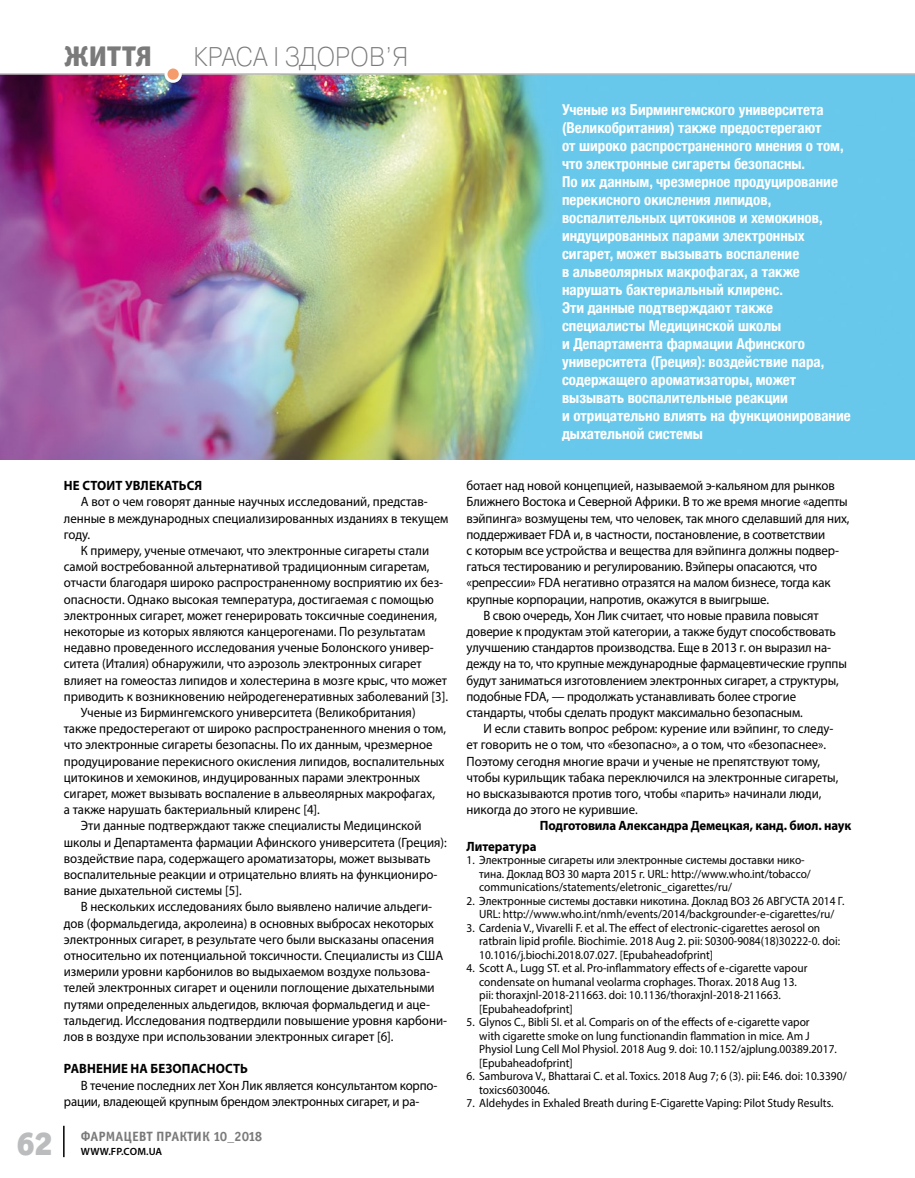
<style>
.page{position:relative;width:915px;height:1178px;background:#fff}
.page>*{position:absolute;margin:0;border:0;box-sizing:border-box;transform-origin:0 0}
.t1{font:33px "Officina Serif Black ITC";color:#bbbcbd}
.t2{font:28.5px "Officina Sans Extra Bold ITC";letter-spacing:.01em;color:#7a7a7a}
.t3{font:27px "Pragmatica Light C";color:#7a7a7a;scale:.9 1}
.Vrez_Helvetica_Neue{font:700 condensed 15px/18px "Helvetica Neue";color:#fff}
.Osnovnoy_Nabor{font:13.5px/16.2px "Myriad Pro";color:#000;scale:.95 1}
.Autor_st{font:700 13.5px "Myriad Pro";letter-spacing:-.01em;color:#000;scale:.95 1}
.Podzag{font:700 13.5px "Myriad Pro";letter-spacing:.01em;color:#000;scale:.95 1}
.t4{font:13.5px "Officina Sans Bold ITC";letter-spacing:.01em;color:#7a7a7a}
.Literatyra{font:700 13.5px "Myriad Pro";color:#000;scale:.95 1}
.Literatyra_spisok{font:12px/13.5px "Myriad Pro";color:#000;scale:.95 1}
.t5{font:600 10.5px "Myriad Pro";letter-spacing:.02em;color:#000}
</style>
<div class="page">
<img style="left:0;top:75px;width:914px;height:384px">
<hr style="left:63px;top:1126px;width:2px;height:31px;background:#000">
<hr style="left:0;top:73px;width:914px;height:2px;background:#b9baba">
<svg style="left:166px;top:67px;width:14px;height:14px"></svg>
<div style="left:164px;top:65px;width:18px;height:18px;border:3px solid #fff;border-radius:50%"></div>
<h2 class="t2" style="left:64px;top:38px;width:89px">життя</h2>
<h3 class="t3" style="left:193px;top:41px;width:240px">Краса і здоров’я</h3>
<p class="Podzag" style="left:64px;top:477px;width:147px">Не стоит увлекаться</p>
<p class="Osnovnoy_Nabor" style="left:64px;top:493px;width:406px;text-indent:17px">А вот о чем говорят данные научных исследований, представ&shy;ленные в международных специализированных изданиях в текущем году.</p>
<p class="Osnovnoy_Nabor" style="left:64px;top:542px;width:406px;text-indent:17px">К примеру, ученые отмечают, что электронные сигареты стали самой востребованной альтернативой традиционным сигаретам, отчасти благодаря широко распространенному восприятию их без&shy;опасности. Однако высокая температура, достигаемая с помощью электронных сигарет, может генерировать токсичные соединения, некоторые из которых являются канцерогенами. По результатам недавно проведенного исследования ученые Болонского универ&shy;ситета (Италия) обнаружили, что аэрозоль электронных сигарет влияет на гомеостаз липидов и холестерина в мозге крыс, что может приводить к возникновению нейродегенеративных заболеваний [3].</p>
<p class="Osnovnoy_Nabor" style="left:64px;top:704px;width:404px;text-indent:17px">Ученые из Бирмингемского университета (Великобритания) также предостерегают от широко распространенного мнения о том, что электронные сигареты безопасны. По их данным, чрезмерное продуцирование перекисного окисления липидов, воспалительных цитокинов и хемокинов, индуцированных парами электронных сигарет, может вызывать воспаление в альвеолярных макрофагах,<br>а также нарушать бактериальный клиренс [4].</p>
<p class="Osnovnoy_Nabor" style="left:64px;top:817px;width:404px;text-indent:17px">Эти данные подтверждают также специалисты Медицинской школы и Департамента фармации Афинского университета (Греция): воздействие пара, содержащего ароматизаторы, может вызывать воспалительные реакции и отрицательно влиять на функциониро&shy;вание дыхательной системы [5].</p>
<p class="Osnovnoy_Nabor" style="left:64px;top:898px;width:405px;text-indent:17px">В нескольких исследованиях было выявлено наличие альдеги&shy;дов (формальдегида, акролеина) в основных выбросах некоторых электронных сигарет, в результате чего были высказаны опасения относительно их потенциальной токсичности. Специалисты из США измерили уровни карбонилов во выдыхаемом воздухе пользова&shy;телей электронных сигарет и оценили поглощение дыхательными путями определенных альдегидов, включая формальдегид и аце&shy;тальдегид. Исследования подтвердили повышение уровня карбони&shy;лов в воздухе при использовании электронных сигарет [6].</p>
<p class="Podzag" style="left:64px;top:1060px;width:195px">Равнение на безопасность</p>
<p class="Osnovnoy_Nabor" style="left:64px;top:1077px;width:394px;text-indent:17px">В течение последних лет Хон Лик является консультантом корпо&shy;рации, владеющей крупным брендом электронных сигарет, и ра-</p>
<h1 class="t1" style="left:17px;top:1122px;width:38px">62</h1>
<p class="t4" style="left:81px;top:1128px;width:183px">Фармацевт Практик 10_2018</p>
<p class="t5" style="left:81px;top:1144px;width:83px">WWW.FP.COM.UA</p>
<p class="Vrez_Helvetica_Neue" style="left:562px;top:99px;width:283px">Ученые из Бирмингемского университета (Великобритания) также предостерегают<br>от широко распространенного мнения о том, что электронные сигареты безопасны.<br>По их данным, чрезмерное продуцирование перекисного окисления липидов, воспалительных цитокинов и хемокинов, индуцированных парами электронных сигарет, может вызывать воспаление<br>в альвеолярных макрофагах, а также нарушать бактериальный клиренс.</p>
<p class="Vrez_Helvetica_Neue" style="left:562px;top:297px;width:290px">Эти данные подтверждают также специалисты Медицинской школы<br>и Департамента фармации Афинского университета (Греция): воздействие пара, содержащего ароматизаторы, может вызывать воспалительные реакции<br>и отрицательно влиять на функционирование дыхательной системы</p>
<p class="Osnovnoy_Nabor" style="left:466px;top:477px;width:404px">ботает над новой концепцией, называемой э-кальяном для рынков Ближнего Востока и Северной Африки. В то же время многие «адепты вэйпинга» возмущены тем, что человек, так много сделавший для них, поддерживает FDA и, в частности, постановление, в соответствии<br>с которым все устройства и вещества для вэйпинга должны подвер&shy;гаться тестированию и регулированию. Вэйперы опасаются, что «репрессии» FDA негативно отразятся на малом бизнесе, тогда как крупные корпорации, напротив, окажутся в выигрыше.</p>
<p class="Osnovnoy_Nabor" style="left:466px;top:607px;width:402px;text-indent:17px">В свою очередь, Хон Лик считает, что новые правила повысят доверие к продуктам этой категории, а также будут способствовать улучшению стандартов производства. Еще в 2013 г. он выразил на&shy;дежду на то, что крупные международные фармацевтические группы будут заниматься изготовлением электронных сигарет, а структуры, подобные FDA, — продолжать устанавливать более строгие стандарты, чтобы сделать продукт максимально безопасным.</p>
<p class="Osnovnoy_Nabor" style="left:466px;top:720px;width:393px;text-indent:17px">И если ставить вопрос ребром: курение или вэйпинг, то следу&shy;ет говорить не о том, что «безопасно», а о том, что «безопаснее».<br>Поэтому сегодня многие врачи и ученые не препятствуют тому, чтобы курильщик табака переключился на электронные сигареты, но высказываются против того, чтобы «парить» начинали люди, никогда до этого не курившие.</p>
<p class="Autor_st" style="left:539px;top:817px;width:329px">Подготовила Александра Демецкая, канд. биол. наук</p>
<p class="Literatyra" style="left:466px;top:837px;width:75px">Литература</p>
<p class="Literatyra_spisok" style="left:479px;top:853px;width:350px;text-indent:-13px">1. Электронные сигареты или электронные системы доставки нико&shy;тина. Доклад ВОЗ 30 марта 2015 г. URL: http://www.who.int/tobacco/ communications/statements/eletronic_cigarettes/ru/</p>
<p class="Literatyra_spisok" style="left:466px;top:894px;width:399px;text-align:center">2. Электронные системы доставки никотина. Доклад ВОЗ 26 АВГУСТА 2014 Г.<br>URL: http://www.who.int/nmh/events/2014/backgrounder-e-cigarettes/ru/</p>
<p class="Literatyra_spisok" style="left:479px;top:921px;width:381px;text-indent:-13px">3. Cardenia V., Vivarelli F. et al. The effect of electronic-cigarettes aerosol on ratbrain lipid profile. Biochimie. 2018 Aug 2. pii: S0300-9084(18)30222-0. doi:<br>10.1016/j.biochi.2018.07.027. [Epubaheadofprint]</p>
<p class="Literatyra_spisok" style="left:479px;top:961px;width:347px;text-indent:-13px">4. Scott A., Lugg ST. et al. Pro-inflammatory effects of e-cigarette vapour condensate on humanal veolarma crophages. Thorax. 2018 Aug 13. pii: thoraxjnl-2018-211663. doi: 10.1136/thoraxjnl-2018-211663. [Epubaheadofprint]</p>
<p class="Literatyra_spisok" style="left:479px;top:1015px;width:378px;text-indent:-13px">5. Glynos C., Bibli SI. еt al. Comparis on of the effects of e-cigarette vapor<br>with cigarette smoke on lung functionandin flammation in mice. Am J Physiol Lung Cell Mol Physiol. 2018 Aug 9. doi: 10.1152/ajplung.00389.2017. [Epubaheadofprint]</p>
<p class="Literatyra_spisok" style="left:479px;top:1069px;width:388px;text-indent:-13px">6. Samburova V., Bhattarai C. et al. Toxics. 2018 Aug 7; 6 (3). pii: E46. doi: 10.3390/ toxics6030046.</p>
<p class="Literatyra_spisok" style="left:466px;top:1096px;width:387px">7. Aldehydes in Exhaled Breath during E-Cigarette Vaping: Pilot Study Results.</p>
</div>
